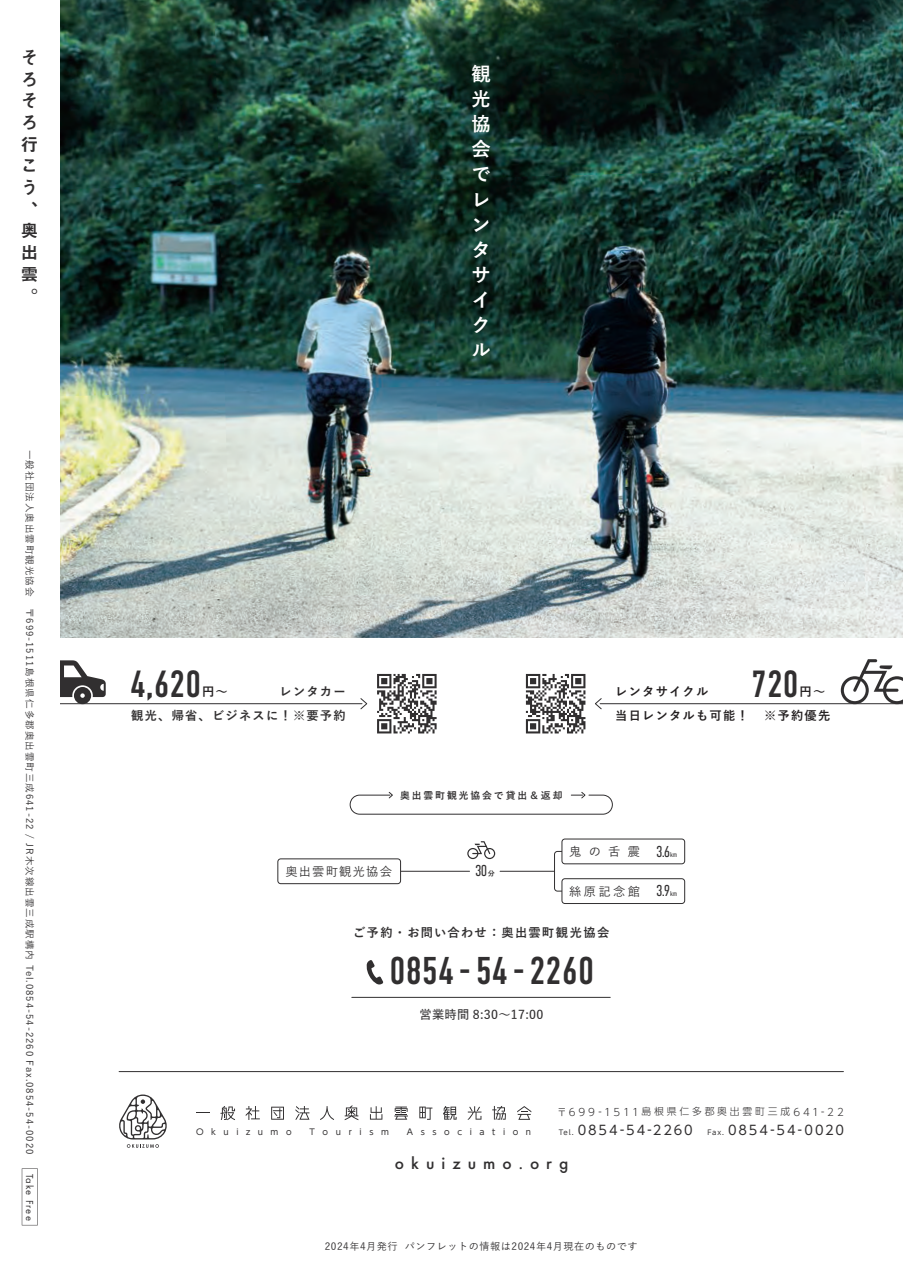
<style>
.page{position:relative;width:903px;height:1275px;background:#fff}
.page>*{position:absolute;margin:0;border:0;box-sizing:border-box;transform-origin:0 0}
.t1{font:38.68px "DIN Condensed";color:#312f30}
.t2{font:37.8px "DIN Condensed";color:#312f30}
.t3{font:700 19.25px/25px "Yu Go Pr 6 N";color:#fff}
.t4{font:500 17.5px "Futura PT";letter-spacing:.4em;color:#312f30}
.t5{font:17.5px/21.7px "Midashi Go Pro MB31";color:#312f30}
.t6{font:300 15.75px "DIN Condensed";color:#312f30}
.t7{font:12.95px "UD Shin Go Pro";letter-spacing:.15em;color:#312f30}
.t8{font:700 12.25px "Yu Go Pr 6 N";letter-spacing:.1em;color:#312f30}
.t9{font:700 12.25px "Yu Go Pr 6 N";letter-spacing:.1em;color:#231f20}
.t10{font:500 12.25px "Yu Go Pr 6 N";letter-spacing:.15em;color:#312f30}
.t11{font:600 12.25px "Yu Go Pr 6 N";letter-spacing:.025em;color:#312f30}
.t12{font:500 12.25px "Yu Go Pr 6 N";letter-spacing:.1em;color:#312f30}
.t13{font:10.5px "Futura PT";letter-spacing:.09em;color:#312f30}
.t14{font:300 10.33px "UD Shin Go Pro";letter-spacing:.275em;color:#312f30}
.t15{font:500 10.15px "Yu Go Pr 6 N";letter-spacing:.05em;color:#312f30}
.t16{font:700 9.8px "Yu Go Pr 6 N";letter-spacing:.2em;color:#312f30}
.t17{font:500 9.62px "Yu Go Pr 6 N";letter-spacing:.1em;color:#312f30}
.t18{font:8.4px "UD Shin Go Pro";letter-spacing:.91em;color:#312f30}
.t19{font:300 7px "DIN Condensed";color:#312f30}
.t20{font:700 7px "Yu Go Pr 6 N";color:#312f30}
.s1{font-family:"DIN Condensed";font-weight:300;font-size:15.75px}
.s2{font-size:9.8px}
.s3{font-size:7px}
</style>
<div class="page">
<img style="left:60px;top:0;width:843px;height:637px">
<svg style="left:119px;top:1094px;width:48px;height:54px"></svg>
<svg style="left:419px;top:1107px;width:13px;height:13px"></svg>
<svg style="left:370px;top:1106px;width:12px;height:14px"></svg>
<svg style="left:443px;top:1106px;width:14px;height:14px"></svg>
<svg style="left:467px;top:1106px;width:14px;height:14px"></svg>
<svg style="left:345px;top:1105px;width:13px;height:15px"></svg>
<svg style="left:394px;top:1106px;width:14px;height:14px"></svg>
<svg style="left:492px;top:1106px;width:14px;height:14px"></svg>
<svg style="left:517px;top:1106px;width:14px;height:14px"></svg>
<svg style="left:196px;top:1112px;width:14px;height:1px"></svg>
<svg style="left:221px;top:1106px;width:14px;height:14px"></svg>
<svg style="left:271px;top:1107px;width:13px;height:13px"></svg>
<svg style="left:246px;top:1106px;width:14px;height:14px"></svg>
<svg style="left:295px;top:1106px;width:14px;height:14px"></svg>
<svg style="left:320px;top:1106px;width:14px;height:14px"></svg>
<svg style="left:595px;top:698px;width:8px;height:12px"></svg>
<hr style="left:43px;top:703px;width:319px;height:1px;background:#312f30">
<svg style="left:359px;top:698px;width:9px;height:12px"></svg>
<hr style="left:119px;top:1071px;width:724px;height:1px;background:#312f30">
<svg style="left:366px;top:960px;width:17px;height:24px"></svg>
<svg style="left:526px;top:674px;width:59px;height:59px"></svg>
<svg style="left:377px;top:674px;width:60px;height:59px"></svg>
<svg style="left:349px;top:792px;width:264px;height:23px"></svg>
<hr style="left:401px;top:871px;width:68px;height:1px;background:#312f30">
<hr style="left:500px;top:871px;width:54px;height:1px;background:#312f30">
<svg style="left:277px;top:858px;width:124px;height:26px"></svg>
<svg style="left:554px;top:838px;width:131px;height:66px"></svg>
<hr style="left:600px;top:703px;width:303px;height:1px;background:#312f30">
<svg style="left:60px;top:660px;width:46px;height:44px"></svg>
<svg style="left:841px;top:659px;width:62px;height:45px"></svg>
<svg style="left:467px;top:841px;width:28px;height:18px"></svg>
<hr style="left:352px;top:997px;width:258px;height:1px;background:#312f30">
<svg style="left:22px;top:1168px;width:16px;height:57px"></svg>
<h3 class="t5" style="left:21px;top:44px;width:18px">そろそろ行こう、奥出雲。</h3>
<p class="t17" style="left:39px;top:450px;width:706px;rotate:90deg">一般社団法人奥出雲町観光協会　〒699-1511島根県仁多郡奥出雲町三成641-22 / JR木次線出雲三成駅構内 Tel.0854-54-2260 Fax.0854-54-0020</p>
<p class="t13" style="left:36px;top:1174px;width:48px;rotate:90deg">Take Free</p>
<h3 class="t3" style="left:472px;top:62px;width:20px">観光協会でレンタサイクル</h3>
<h2 class="t2" style="left:751px;top:663px;width:49px">720</h2>
<h2 class="t2" style="left:130px;top:663px;width:73px">4,620</h2>
<p class="t8" style="left:279px;top:684px;width:68px">レンタカー</p>
<p class="t9" style="left:615px;top:684px;width:95px">レンタサイクル</p>
<p class="t8" style="left:131px;top:708px;width:216px">観光、帰省、ビジネスに！※要予約</p>
<p class="t9" style="left:202px;top:685px;width:27px">円～</p>
<p class="t9" style="left:799px;top:685px;width:27px">円～</p>
<p class="t9" style="left:615px;top:709px;width:135px">当日レンタルも可能！</p>
<p class="t9" style="left:764px;top:709px;width:68px">※予約優先</p>
<p class="t16" style="left:400px;top:790px;width:164px">奥出雲町観光協会で貸出＆返却</p>
<p class="t12" style="left:285px;top:860px;width:108px">奥出雲町観光協会</p>
<h3 class="t6" style="left:475px;top:862px;width:14px">30</h3>
<p class="t20" style="left:488px;top:869px;width:8px">分</p>
<p class="t10" style="left:569px;top:840px;width:103px">鬼の舌震 <span class="s1">3.6</span></p>
<p class="t19" style="left:670px;top:850px;width:9px">km</p>
<p class="t10" style="left:569px;top:880px;width:103px">絲原記念館 <span class="s1">3.9</span></p>
<p class="t19" style="left:670px;top:890px;width:9px">km</p>
<p class="t8" style="left:353px;top:926px;width:257px">ご予約・お問い合わせ：奥出雲町観光協会</p>
<h1 class="t1" style="left:389px;top:949px;width:206px">0854 - 54 - 2260</h1>
<p class="t11" style="left:419px;top:1003px;width:125px">営業時間 8:30～17:00</p>
<p class="t18" style="left:196px;top:1125px;width:97px">Okuizumo</p>
<p class="t18" style="left:310px;top:1125px;width:81px">Tourism</p>
<p class="t18" style="left:407px;top:1125px;width:125px">Association</p>
<p class="t14" style="left:557px;top:1103px;width:288px">〒699-1511<span class="s2">島根県仁多郡奥出雲町三成</span>641-22</p>
<h3 class="t7" style="left:559px;top:1120px;width:287px"><span class="s3">Tel.</span> 0854-54-2260 <span class="s3">Fax.</span> 0854-54-0020</h3>
<h3 class="t4" style="left:395px;top:1152px;width:175px">okuizumo.org</h3>
<p class="t15" style="left:325px;top:1237px;width:314px">2024年4月発行 パンフレットの情報は2024年4月現在のものです</p>
</div>
